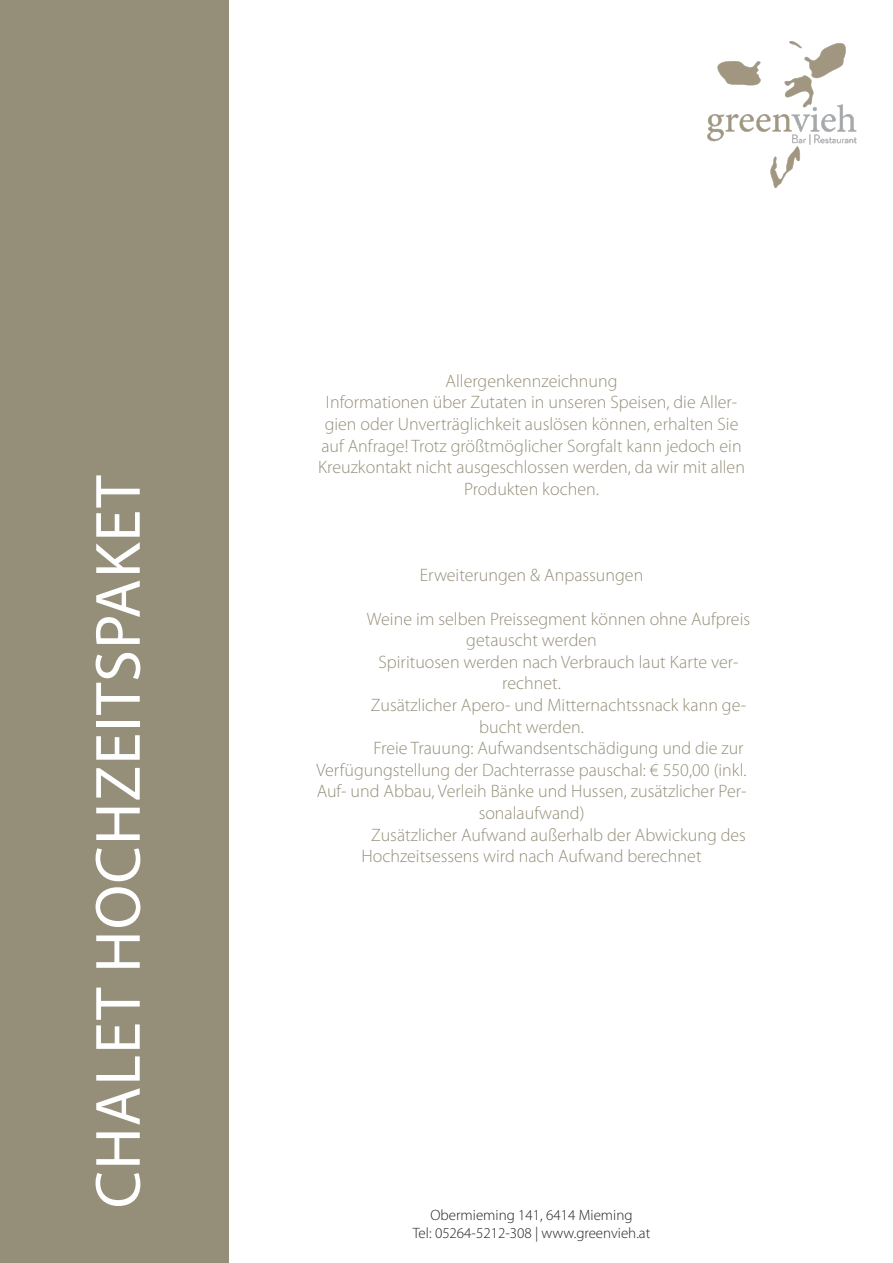
<style>
.page{position:relative;width:893px;height:1263px;background:#fff}
.page>*{position:absolute;margin:0;border:0;box-sizing:border-box;transform-origin:0 0}
.t1{font:64.5px "Myriad Pro";letter-spacing:.02em;color:#fff}
.t2{font:300 18px/21.6px "Myriad Pro";color:#958f7a;text-align:center}
.t3{font:300 15px/18px "Myriad Pro";color:#231f20;text-align:center}
</style>
<div class="page">
<div style="left:0;top:0;width:229px;height:1263px;background:#958f7a"></div>
<img style="left:707px;top:41px;width:149px;height:147px">
<h1 class="t1" style="left:78px;top:1208px;width:734px;rotate:-90deg">CHALET HOCHZEITSPAKET</h1>
<p class="t2" style="left:318px;top:370px;width:428px">Allergenkennzeichnung<br>Informationen über Zutaten in unseren Speisen, die Aller&shy;gien oder Unverträglichkeit auslösen können, erhalten Sie auf Anfrage! Trotz größtmöglicher Sorgfalt kann jedoch ein Kreuzkontakt nicht ausgeschlossen werden, da wir mit allen Produkten kochen.</p>
<p class="t2" style="left:420px;top:564px;width:225px">Erweiterungen &amp; Anpassungen</p>
<p class="t2" style="left:367px;top:607px;width:385px">Weine im selben Preissegment können ohne Aufpreis</p>
<p class="t2" style="left:466px;top:629px;width:132px">getauscht werden</p>
<p class="t2" style="left:379px;top:651px;width:361px">Spirituosen werden nach Verbrauch laut Karte ver-</p>
<p class="t2" style="left:502px;top:672px;width:60px">rechnet.</p>
<p class="t2" style="left:371px;top:694px;width:377px">Zusätzlicher Apero- und Mitternachtssnack kann ge-</p>
<p class="t2" style="left:479px;top:715px;width:106px">bucht werden.</p>
<p class="t2" style="left:373px;top:737px;width:372px">Freie Trauung: Aufwandsentschädigung und die zur</p>
<p class="t2" style="left:316px;top:759px;width:432px">Verfügungstellung der Dachterrasse pauschal: € 550,00 (inkl.</p>
<p class="t2" style="left:317px;top:780px;width:431px">Auf- und Abbau, Verleih Bänke und Hussen, zusätzlicher Per-</p>
<p class="t2" style="left:479px;top:802px;width:107px">sonalaufwand)</p>
<p class="t2" style="left:371px;top:823px;width:376px">Zusätzlicher Aufwand außerhalb der Abwickung des</p>
<p class="t2" style="left:362px;top:845px;width:341px">Hochzeitsessens wird nach Aufwand berechnet</p>
<p class="t3" style="left:413px;top:1206px;width:239px">Obermieming 141, 6414 Mieming<br>Tel: 05264-5212-308 | www.greenvieh.at</p>
</div>
